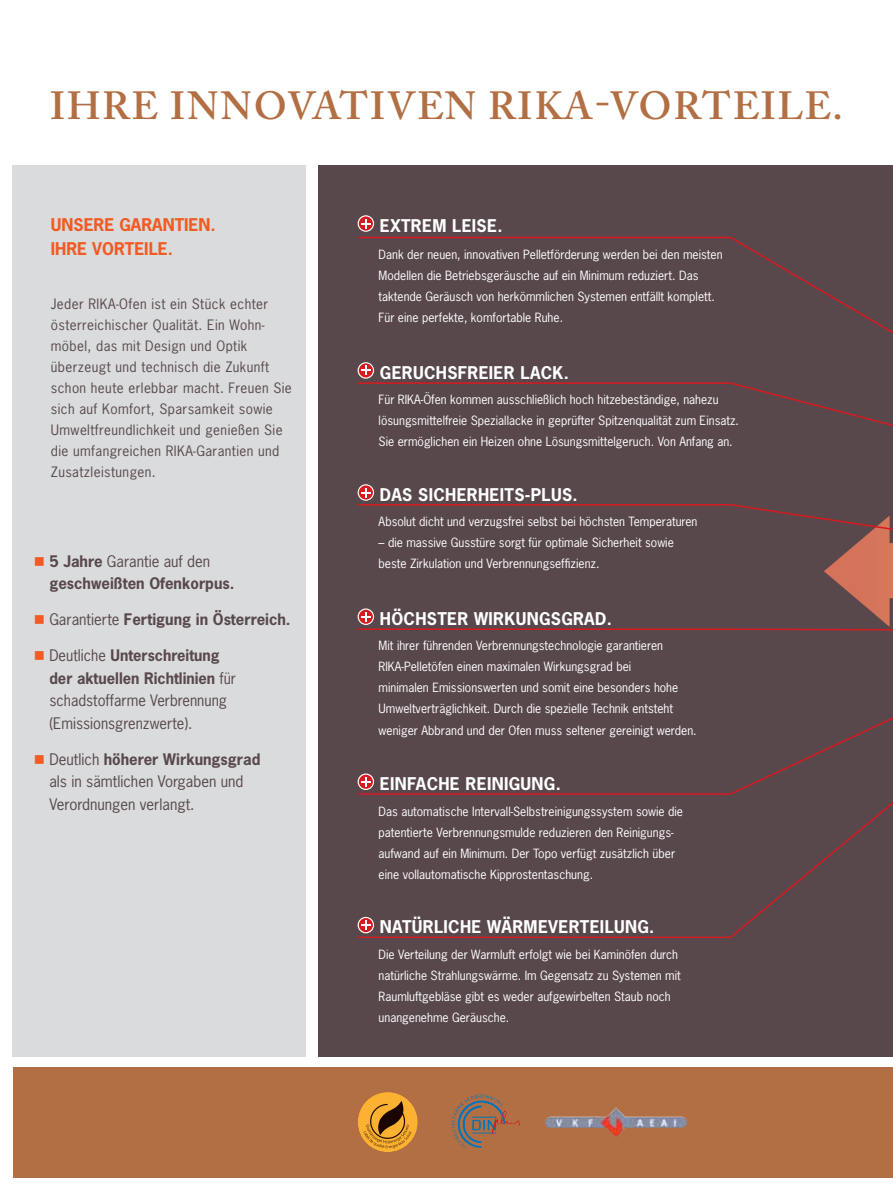
<style>
.page{position:relative;width:893px;height:1191px;background:#fff}
.page>*{position:absolute;margin:0;border:0;box-sizing:border-box;transform-origin:0 0}
.t1{font:600 39px "Adobe Caslon Pro";letter-spacing:.045em;color:#b36f44}
.t2{font:700 16.5px "News Gothic Std";letter-spacing:.02em;color:#fff}
.t3{font:700 16.5px/24px "News Gothic Std";color:#f15a22}
.t4{font:15px/22.5px "News Gothic Std";color:#58484c}
.t5{font:700 15px/22.5px "News Gothic Std";color:#58484c}
.t6{font:13.5px/21px "News Gothic Std";letter-spacing:.03em;color:#58484c}
.t7{font:12px/21px "News Gothic Std";color:#fff}
.s1{font-weight:400}
.s2{font-weight:700}
</style>
<div class="page">
<div style="left:319px;top:166px;width:574px;height:891px;background:#58484c"></div>
<div style="left:13px;top:1067px;width:880px;height:111px;background:#b36f44"></div>
<div style="left:13px;top:166px;width:293px;height:891px;background:#d9dbdc"></div>
<svg style="left:357px;top:740px;width:536px;height:199px"></svg>
<svg style="left:357px;top:236px;width:536px;height:141px"></svg>
<svg style="left:357px;top:382px;width:536px;height:44px"></svg>
<svg style="left:358px;top:216px;width:15px;height:15px"></svg>
<div style="left:358px;top:215px;width:16px;height:17px;border:1px solid #fff;border-radius:50%"></div>
<svg style="left:361px;top:219px;width:9px;height:9px"></svg>
<svg style="left:358px;top:363px;width:15px;height:15px"></svg>
<div style="left:358px;top:362px;width:16px;height:17px;border:1px solid #fff;border-radius:50%"></div>
<svg style="left:361px;top:366px;width:9px;height:9px"></svg>
<svg style="left:357px;top:504px;width:536px;height:127px"></svg>
<svg style="left:358px;top:485px;width:15px;height:15px"></svg>
<div style="left:358px;top:484px;width:16px;height:17px;border:1px solid #fff;border-radius:50%"></div>
<svg style="left:361px;top:488px;width:9px;height:9px"></svg>
<svg style="left:358px;top:774px;width:15px;height:15px"></svg>
<div style="left:358px;top:773px;width:16px;height:17px;border:1px solid #fff;border-radius:50%"></div>
<svg style="left:361px;top:777px;width:9px;height:9px"></svg>
<svg style="left:358px;top:917px;width:15px;height:15px"></svg>
<div style="left:358px;top:917px;width:16px;height:16px;border:1px solid #fff;border-radius:50%"></div>
<svg style="left:361px;top:920px;width:9px;height:9px"></svg>
<img style="left:545px;top:1107px;width:142px;height:30px">
<div style="left:358px;top:1092px;width:60px;height:60px;background:#fcb131;border-radius:50%"></div>
<svg style="left:364px;top:1100px;width:47px;height:48px"></svg>
<img style="left:472px;top:1094px;width:21px;height:6px">
<img style="left:492px;top:1110px;width:19px;height:24px">
<h1 class="t1" style="left:50px;top:83px;width:794px">IHRE INNOVATIVEN RIKA-VORTEILE.</h1>
<h2 class="t3" style="left:51px;top:214px;width:166px">UNSERE GARANTIEN.<br>IHRE VORTEILE.</h2>
<p class="t6" style="left:51px;top:294px;width:242px">Jeder RIKA-Ofen ist ein Stück echter österreichischer Qualität. Ein Wohn&shy;möbel, das mit Design und Optik überzeugt und technisch die Zukunft schon heute erlebbar macht. Freuen Sie sich auf Komfort, Sparsamkeit sowie Umweltfreundlichkeit und genießen Sie die umfangreichen RIKA-Garantien und Zusatzleistungen.</p>
<p class="t5" style="left:49px;top:551px;width:187px">5 Jahre <span class="s1">Garantie auf den<br></span>ge schweißten Ofenkorpus.</p>
<p class="t5" style="left:49px;top:609px;width:243px"><span class="s1">Garantierte</span> Fertigung in Österreich.</p>
<p class="t4" style="left:49px;top:645px;width:188px">Deutliche <span class="s2">Unterschreitung der aktuellen Richtlinien</span> für schadstoffarme Verbrennung (Emissionsgrenzwerte).</p>
<p class="t4" style="left:49px;top:749px;width:213px">Deutlich <span class="s2">höherer Wirkungsgrad </span>als in sämtlichen Vorgaben und<br>Verordnungen verlangt.</p>
<h2 class="t2" style="left:380px;top:218px;width:124px">EXTREM LEISE.</h2>
<p class="t7" style="left:379px;top:245px;width:345px">Dank der neuen, innovativen Pelletförderung werden bei den meisten Modellen die Betriebsgeräusche auf ein Minimum reduziert. Das taktende Geräusch von herkömmlichen Systemen entfällt komplett.<br>Für eine perfekte, komfortable Ruhe.</p>
<h2 class="t2" style="left:380px;top:365px;width:191px">GERUCHSFREIER LACK.</h2>
<p class="t7" style="left:379px;top:390px;width:362px">Für RIKA-Öfen kommen ausschließlich hoch hitzebeständige, nahezu lösungsmittelfreie Speziallacke in geprüfter Spitzen qualität zum Einsatz.<br>Sie ermöglichen ein Heizen ohne Lösungsmittel geruch. Von Anfang an.</p>
<h2 class="t2" style="left:380px;top:487px;width:199px">DAS SICHERHEITS-PLUS.</h2>
<p class="t7" style="left:379px;top:512px;width:320px">Absolut dicht und verzugsfrei selbst bei höchsten Temperaturen</p>
<p class="t7" style="left:379px;top:533px;width:297px">– die massive Gusstüre sorgt für optimale Sicherheit sowie beste Zirkulation und Verbrennungseffizienz.</p>
<h2 class="t2" style="left:380px;top:611px;width:233px">HÖCHSTER WIRKUNGSGRAD.</h2>
<p class="t7" style="left:379px;top:636px;width:320px">Mit ihrer führenden Verbrennungstechnologie garantieren RIKA-Pelletöfen einen maximalen Wirkungsgrad bei<br>minimalen Emissionswerten und somit eine besonders hohe Umweltverträglichkeit. Durch die spezielle Technik entsteht weniger Abbrand und der Ofen muss seltener gereinigt werden.</p>
<h2 class="t2" style="left:380px;top:776px;width:182px">EINFACHE REINIGUNG.</h2>
<p class="t7" style="left:379px;top:801px;width:306px">Das automatische Intervall-Selbstreinigungssystem sowie die patentierte Verbrennungsmulde reduzieren den Reinigungs&shy;aufwand auf ein Minimum. Der Topo verfügt zusätzlich über eine vollautomatische Kipprostentaschung.</p>
<h2 class="t2" style="left:380px;top:919px;width:276px">NATÜRLICHE WÄRMEVERTEILUNG.</h2>
<p class="t7" style="left:379px;top:944px;width:304px">Die Verteilung der Warmluft erfolgt wie bei Kaminöfen durch natürliche Strahlungswärme. Im Gegensatz zu Systemen mit Raumluftgebläse gibt es weder aufgewirbelten Staub noch unangenehme Geräusche.</p>
</div>
